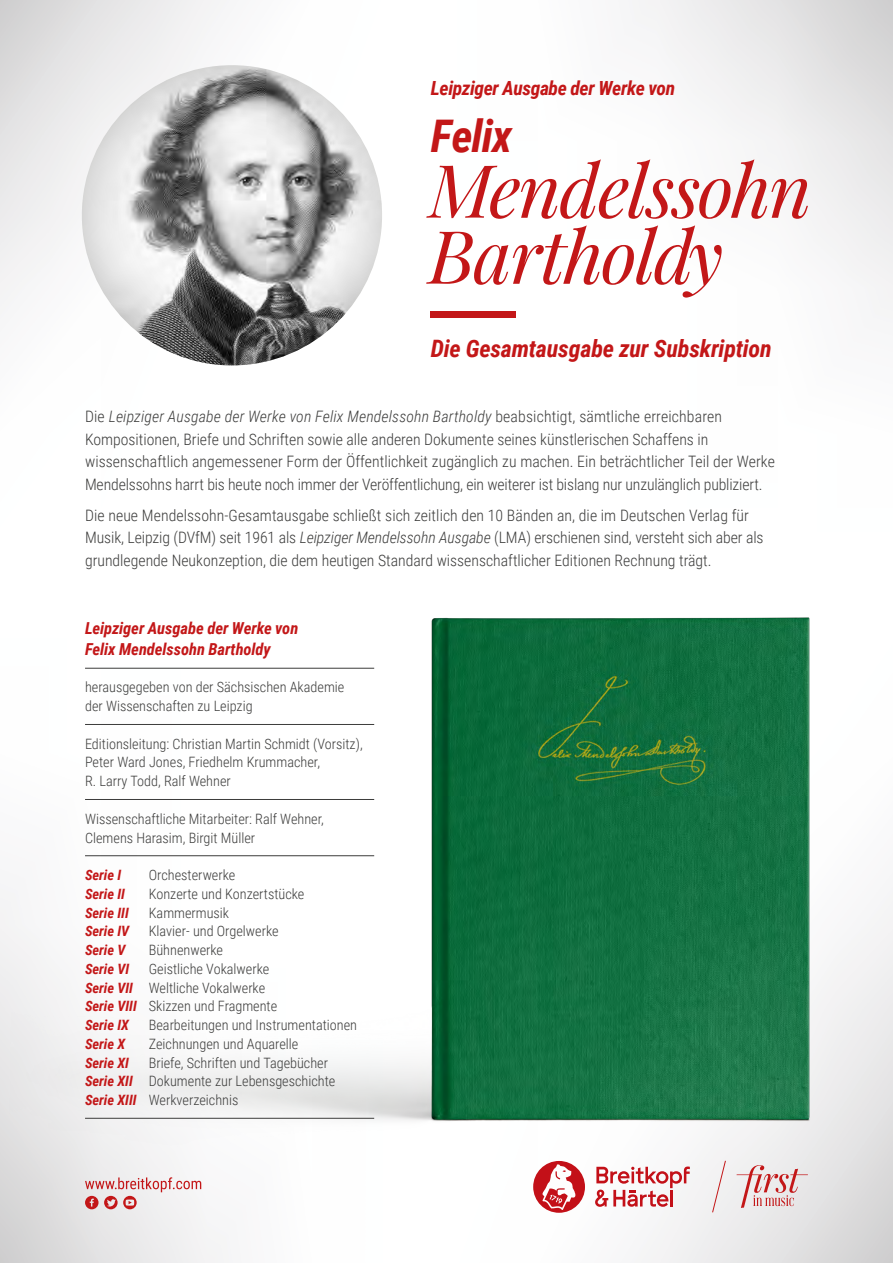
<style>
.page{position:relative;width:893px;height:1263px;background:#fff}
.page>*{position:absolute;margin:0;border:0;box-sizing:border-box;transform-origin:0 0}
.t1{font:73.5px/66px "Playfair Breitkopf Kursiv";letter-spacing:-.02em;color:#c31718}
.t2{font:italic 700 45px "Roboto Condensed";letter-spacing:-.02em;color:#c31718}
.t3{font:italic 700 24px "Roboto Condensed";letter-spacing:-.01em;color:#c31718}
.t4{font:italic 700 19.5px "Roboto Condensed";letter-spacing:-.02em;color:#c31718}
.t5{font:italic 700 16.5px/21px "Roboto Condensed";letter-spacing:-.005em;color:#c31718}
.t6{font:300 15.75px/22.5px "Roboto Condensed";color:#3c3c3b}
.t7{font:300 14.25px/18.8px "Roboto Condensed";color:#3c3c3b}
.t8{font:italic 700 14.25px "Roboto Condensed";color:#c31718}
.s1{font-style:italic}
.s2{font-weight:700;font-style:italic;color:#c31718}
</style>
<div class="page">
<img style="left:0;top:0;width:893px;height:1263px">
<img style="left:0;top:612px;width:815px;height:548px">
<hr style="left:85px;top:668px;width:289px;height:1px;background:#3c3c3b">
<hr style="left:85px;top:724px;width:289px;height:1px;background:#3c3c3b">
<hr style="left:85px;top:799px;width:289px;height:1px;background:#3c3c3b">
<hr style="left:85px;top:855px;width:289px;height:1px;background:#3c3c3b">
<hr style="left:85px;top:1118px;width:289px;height:1px;background:#3c3c3b">
<svg style="left:736px;top:1165px;width:72px;height:43px"></svg>
<svg style="left:712px;top:1160px;width:14px;height:53px"></svg>
<svg style="left:595px;top:1166px;width:95px;height:41px"></svg>
<svg style="left:533px;top:1161px;width:52px;height:52px"></svg>
<svg style="left:85px;top:1177px;width:116px;height:32px"></svg>
<div style="left:431px;top:311px;width:85px;height:6px;background:#c31718"></div>
<img style="left:82px;top:65px;width:300px;height:300px;border-radius:150px">
<p class="t4" style="left:431px;top:75px;width:246px">Leipziger Ausgabe der Werke von</p>
<h2 class="t2" style="left:431px;top:104px;width:83px">Felix</h2>
<h1 class="t1" style="left:431px;top:155px;width:383px">Mendelssohn<br>Bartholdy</h1>
<h3 class="t3" style="left:431px;top:332px;width:342px">Die Gesamtausgabe zur Subskription</h3>
<p class="t6" style="left:85px;top:405px;width:691px">Die <span class="s1">Leipziger Ausgabe der Werke von Felix Mendelssohn Bartholdy</span> beabsichtigt, sämtliche erreichbaren Kompositionen, Briefe und Schriften sowie alle anderen Dokumente seines künstlerischen Schaffens in wissenschaftlich angemessener Form der Öffentlichkeit zugänglich zu machen. Ein beträchtlicher Teil der Werke Mendelssohns harrt bis heute noch immer der Veröffentlichung, ein weiterer ist bislang nur unzulänglich publiziert.</p>
<p class="t6" style="left:85px;top:503px;width:680px">Die neue Mendelssohn-Gesamtausgabe schließt sich zeitlich den 10 Bänden an, die im Deutschen Verlag für<br>Musik, Leipzig (DVfM) seit 1961 als <span class="s1">Leipziger Mendelssohn Ausgabe</span> (LMA) erschienen sind, versteht sich aber als grundlegende Neukonzeption, die dem heutigen Standard wissenschaftlicher Editionen Rechnung trägt.</p>
<p class="t5" style="left:85px;top:617px;width:215px">Leipziger Ausgabe der Werke von<br>Felix Mendelssohn Bartholdy</p>
<p class="t7" style="left:85px;top:677px;width:261px">herausgegeben von der Sächsischen Akademie der Wissenschaften zu Leipzig</p>
<p class="t7" style="left:85px;top:734px;width:279px">Editionsleitung: Christian Martin Schmidt (Vorsitz),<br>Peter Ward Jones, Friedhelm Krummacher,<br>R. Larry Todd, Ralf Wehner</p>
<p class="t7" style="left:85px;top:809px;width:240px">Wissenschaftliche Mitarbeiter: Ralf Wehner,<br>Clemens Harasim, Birgit Müller</p>
<p class="t8" style="left:85px;top:865px;width:38px">Serie I</p>
<p class="t7" style="left:149px;top:865px;width:88px">Orchesterwerke</p>
<p class="t8" style="left:85px;top:884px;width:41px">Serie II</p>
<p class="t7" style="left:149px;top:884px;width:157px">Konzerte und Konzertstücke</p>
<p class="t8" style="left:85px;top:902px;width:45px">Serie III</p>
<p class="t7" style="left:149px;top:902px;width:82px">Kammermusik</p>
<p class="t8" style="left:85px;top:921px;width:46px">Serie IV</p>
<p class="t7" style="left:149px;top:921px;width:131px">Klavier- und Orgelwerke</p>
<p class="t8" style="left:85px;top:940px;width:42px">Serie V</p>
<p class="t7" style="left:149px;top:940px;width:76px">Bühnenwerke</p>
<p class="t8" style="left:85px;top:959px;width:46px">Serie VI</p>
<p class="t7" style="left:85px;top:959px;width:194px;text-indent:64px">Geistliche Vokalwerke<br><span class="s2">Serie VII</span> Weltliche Vokalwerke<br><span class="s2">Serie VIII</span> Skizzen und Fragmente<br><span class="s2">Serie IX</span></p>
<p class="t7" style="left:149px;top:1015px;width:210px">Bearbeitungen und Instrumentationen</p>
<p class="t8" style="left:85px;top:1034px;width:42px">Serie X</p>
<p class="t7" style="left:149px;top:1034px;width:151px">Zeichnungen und Aquarelle</p>
<p class="t8" style="left:85px;top:1052px;width:46px">Serie XI</p>
<p class="t7" style="left:85px;top:1052px;width:252px;text-indent:64px">Briefe, Schriften und Tagebücher<br><span class="s2">Serie XII</span> Dokumente zur Lebensgeschichte<br><span class="s2">Serie XIII</span> Werkverzeichnis</p>
</div>
